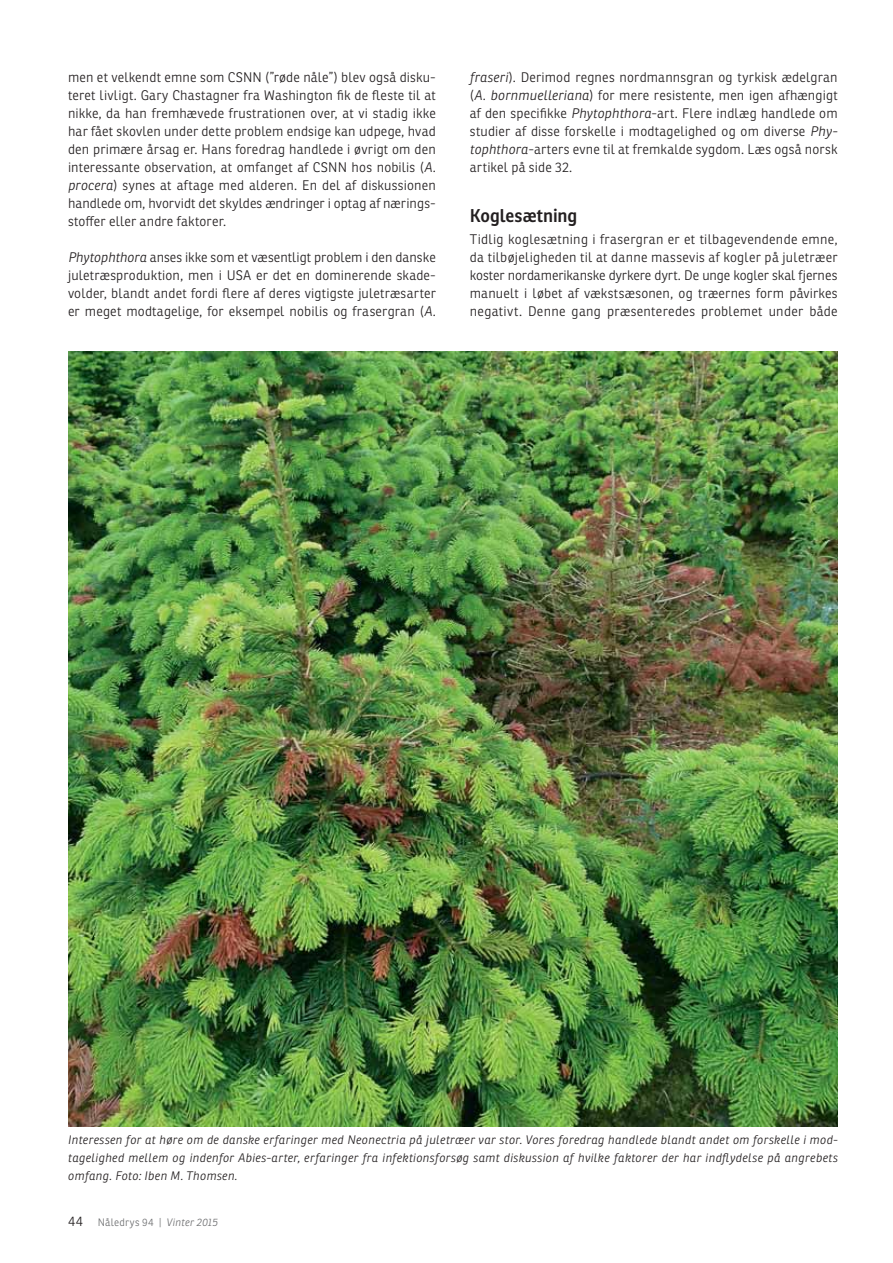
<style>
.page{position:relative;width:893px;height:1263px;background:#fff}
.page>*{position:absolute;margin:0;border:0;box-sizing:border-box;transform-origin:0 0}
.t1{font:600 18px "Ronnia Fyens";letter-spacing:-.01em;color:#231f20}
.t2{font:300 13.5px/18px "Ronnia Fyens";letter-spacing:.015em;color:#231f20;text-align:justify}
.t3{font:italic 300 12px/18px "Ronnia Fyens";letter-spacing:.025em;color:#231f20;text-align:justify}
.t4{font:300 10.5px "Ronnia Fyens";letter-spacing:.025em;color:#6d6e70}
.s1{font-style:italic}
.s2{font-size:13.5px;color:#231f20}
</style>
<div class="page">
<img style="left:68px;top:352px;width:770px;height:774px">
<p class="t2" style="left:68px;top:69px;width:369px">men et velkendt emne som CSNN (”røde nåle”) blev også disku&shy;teret livligt. Gary Chastagner fra Washington fik de fleste til at nikke, da han fremhævede frustrationen over, at vi stadig ikke har fået skovlen under dette problem endsige kan udpege, hvad den primære årsag er. Hans foredrag handlede i øvrigt om den interessante observation, at omfanget af CSNN hos nobilis (<span class="s1">A. procera</span>) synes at aftage med alderen. En del af diskussionen handlede om, hvorvidt det skyldes ændringer i optag af nærings&shy;stoffer eller andre faktorer.</p>
<p class="t2" style="left:68px;top:249px;width:369px"><span class="s1">Phytophthora</span> anses ikke som et væsentligt problem i den danske juletræsproduktion, men i USA er det en dominerende skade&shy;volder, blandt andet fordi flere af deres vigtigste juletræsarter er meget modtagelige, for eksempel nobilis og frasergran (<span class="s1">A.</span></p>
<p class="t2" style="left:470px;top:69px;width:369px"><span class="s1">fraseri</span>). Derimod regnes nordmannsgran og tyrkisk ædelgran (<span class="s1">A. bornmuelleriana</span>) for mere resistente, men igen afhængigt af den specifikke <span class="s1">Phytophthora</span>-art. Flere indlæg handlede om studier af disse forskelle i modtagelighed og om diverse <span class="s1">Phy&shy;tophthora-</span>arters evne til at fremkalde sygdom. Læs også norsk artikel på side 32.</p>
<h1 class="t1" style="left:470px;top:209px;width:109px">Koglesætning</h1>
<p class="t2" style="left:470px;top:231px;width:369px">Tidlig koglesætning i frasergran er et tilbagevendende emne, da tilbøjeligheden til at danne massevis af kogler på juletræer koster nordamerikanske dyrkere dyrt. De unge kogler skal fjernes manuelt i løbet af vækstsæsonen, og træernes form påvirkes negativt. Denne gang præsenteredes problemet under både</p>
<p class="t3" style="left:68px;top:1132px;width:771px">Interessen for at høre om de danske erfaringer med Neonectria på juletræer var stor. Vores foredrag handlede blandt andet om forskelle i mod&shy;tagelighed mellem og indenfor Abies-arter, erfaringer fra infektionsforsøg samt diskussion af hvilke faktorer der har indflydelse på angrebets omfang. Foto: Iben M. Thomsen.</p>
<p class="t4" style="left:68px;top:1219px;width:151px"><span class="s2">44</span> Nåledrys 94 | <span class="s1">Vinter 2015</span></p>
</div>
